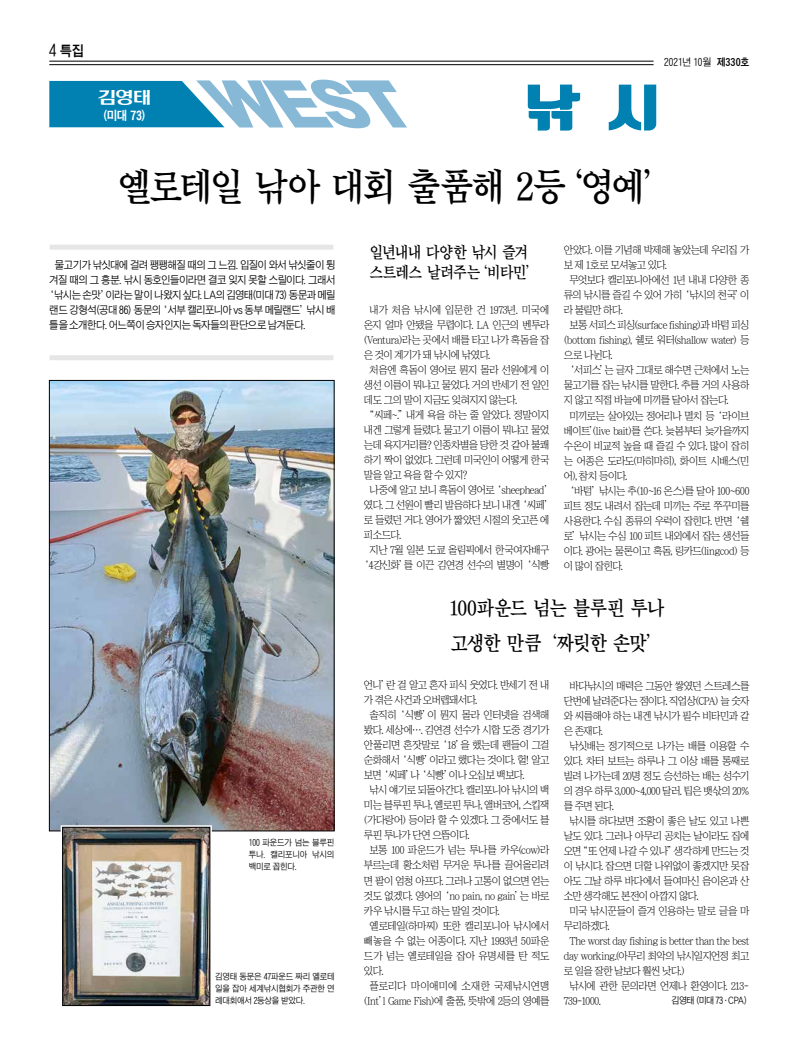
<style>
.page{position:relative;width:792px;height:1049px;background:#fff}
.page>*{position:absolute;margin:0;border:0;box-sizing:border-box;transform-origin:0 0}
.t1{font:italic 900 65.7px "Arial";color:#87b9d6}
.t2{font:38px "Csn Tm";letter-spacing:-.07em;color:#000}
.t3{font:20.7px "Csn Lo 2";color:#fff;scale:.89 1}
.t4{font:20px/35px "Csn Tm";letter-spacing:-.06em;color:#000}
.t5{font:16px/20px "Csn Tm";letter-spacing:-.06em;color:#000;scale:.96 1}
.t6{font:14px "Csn Tg";color:#000}
.t7{font:12px "Csn Kg";color:#fff}
.t8{font:10.5px "Csnm";letter-spacing:-.05em;color:#000}
.t9{font:10.5px "Csng";letter-spacing:-.045em;color:#000}
.t10{font:10.5px "Csnm";letter-spacing:-.03em;color:#000}
.t11{font:10.5px "Csnm";letter-spacing:-.025em;color:#000}
.t12{font:10.5px "Csnm";letter-spacing:-.015em;color:#000}
.t13{font:10.5px "Csnm";letter-spacing:-.01em;color:#000}
.t14{font:10px "Csng";letter-spacing:.005em;color:#000}
.t15{font:9px "Csng";letter-spacing:-.055em;color:#000}
.t16{font:8.5px/12px "Csng";letter-spacing:-.02em;color:#000;text-align:justify}
.s1{font-family:"Csng";font-size:16px}
.s2{font-family:"Tmon Monsori";font-style:normal;font-size:50px;color:#0081b2}
.s3{font-family:"Csn Tg"}
</style>
<div class="page">
<hr style="left:49px;top:61px;width:605px;height:1px;background:#000">
<hr style="left:49px;top:64px;width:605px;height:1px;background:#000">
<svg style="left:49px;top:81px;width:175px;height:46px;background:#1e90bb"></svg>
<img style="left:51px;top:382px;width:281px;height:447px">
<div style="left:49px;top:380px;width:285px;height:451px;border:1px solid #000"></div>
<img style="left:60px;top:824px;width:153px;height:183px">
<div style="left:50px;top:245px;width:283px;height:5px;background:#e6e6e7"></div>
<div style="left:50px;top:355px;width:283px;height:5px;background:#e6e6e7"></div>
<div style="left:63px;top:827px;width:147px;height:178px;border:1px solid #000"></div>
<h3 class="t6" style="left:49px;top:44px;width:36px"><span class="s1">4</span> 특집</h3>
<h3 class="t3" style="left:98px;top:88px;width:61px">김영태</h3>
<p class="t7" style="left:103px;top:110px;width:44px">(미대 73)</p>
<h1 class="t1" style="left:229px;top:56px;width:434px">WEST <span class="s2">낚 시</span></h1>
<p class="t14" style="left:664px;top:57px;width:87px">2021년 10월 <span class="s3">제330호</span></p>
<h2 class="t2" style="left:118px;top:167px;width:560px">옐로테일 낚아 대회 출품해 2등‘영예’</h2>
<p class="t9" style="left:55px;top:260px;width:282px">물고기가 낚싯대에 걸려 팽팽해질 때의 그 느낌. 입질이 와서 낚싯줄이 튕</p>
<p class="t9" style="left:49px;top:275px;width:288px">겨질 때의 그 흥분. 낚시 동호인들이라면 결코 잊지 못할 스릴이다. 그래서</p>
<p class="t9" style="left:44px;top:290px;width:293px">‘낚시는 손맛’이라는 말이 나왔지 싶다. LA의 김영태(미대 73) 동문과 메릴</p>
<p class="t9" style="left:49px;top:305px;width:288px">랜드 강형석(공대 86) 동문의 ‘서부 캘리포니아 vs 동부 메릴랜드’낚시 배</p>
<p class="t9" style="left:49px;top:320px;width:258px">틀을 소개한다. 어느쪽이 승자인지는 독자들의 판단으로 남겨둔다.</p>
<p class="t16" style="left:249px;top:836px;width:87px">100 파운드가 넘는 블루핀 투나. 캘리포니아 낚시의 백미로 꼽힌다.</p>
<p class="t16" style="left:215px;top:970px;width:121px">김영태 동문은 47파운드 짜리 옐로테 일을 잡아 세계낚시협회가 주관한 연 례대회애서 2등상을 받았다.</p>
<h3 class="t5" style="left:369px;top:242px;width:179px">일년내내 다양한 낚시 즐겨 스트레스 날려주는‘비타민’</h3>
<p class="t10" style="left:370px;top:305px;width:182px">내가 처음 낚시에 입문한 건 1973년. 미국에</p>
<p class="t8" style="left:364px;top:320px;width:187px">온지 얼마 안됐을 무렵이다. LA 인근의 벤투라</p>
<p class="t8" style="left:364px;top:335px;width:187px">(Ventura)라는 곳에서 배를 타고 나가 혹돔을 잡</p>
<p class="t8" style="left:364px;top:350px;width:128px">은 것이 계기가 돼 낚시에 낚였다.</p>
<p class="t8" style="left:370px;top:365px;width:182px">처음엔 혹돔이 영어로 뭔지 몰라 선원에게 이</p>
<p class="t8" style="left:364px;top:380px;width:187px">생선 이름이 뭐냐고 물었다. 거의 반세기 전 일인</p>
<p class="t8" style="left:364px;top:395px;width:155px">데도 그의 말이 지금도 잊혀지지 않는다.</p>
<p class="t8" style="left:364px;top:410px;width:187px">“씨페~.”내게 욕을 하는 줄 알았다. 정말이지</p>
<p class="t8" style="left:364px;top:425px;width:187px">내겐 그렇게 들렸다. 물고기 이름이 뭐냐고 물었</p>
<p class="t8" style="left:364px;top:440px;width:187px">는데 욕지거리를? 인종차별을 당한 것 같아 불쾌</p>
<p class="t8" style="left:364px;top:455px;width:187px">하기 짝이 없었다. 그런데 미국인이 어떻게 한국</p>
<p class="t8" style="left:364px;top:470px;width:105px">말을 알고 욕을 할 수 있지?</p>
<p class="t8" style="left:370px;top:485px;width:186px">나중에 알고 보니 혹돔이 영어로 ‘sheephead’</p>
<p class="t8" style="left:364px;top:500px;width:191px">였다. 그 선원이 빨리 발음하다 보니 내겐 ‘씨페’</p>
<p class="t8" style="left:364px;top:515px;width:187px">로 들렸던 거다. 영어가 짧았던 시절의 웃고픈 에</p>
<p class="t8" style="left:364px;top:530px;width:39px">피소드다.</p>
<p class="t8" style="left:370px;top:545px;width:182px">지난 7월 일본 도쿄 올림픽에서 한국여자배구</p>
<p class="t8" style="left:359px;top:560px;width:192px">‘4강신화’를 이끈 김연경 선수의 별명이 ‘식빵</p>
<p class="t8" style="left:564px;top:245px;width:187px">안았다. 이를 기념해 박제해 놓았는데 우리집 가</p>
<p class="t8" style="left:564px;top:260px;width:105px">보 제 1호로 모셔놓고 있다.</p>
<p class="t8" style="left:569px;top:275px;width:182px">무엇보다 캘리포니아에선 1년 내내 다양한 종</p>
<p class="t8" style="left:564px;top:290px;width:187px">류의 낚시를 즐길 수 있어 가히 ‘낚시의 천국’이</p>
<p class="t8" style="left:564px;top:305px;width:61px">라 불릴만 하다.</p>
<p class="t8" style="left:569px;top:320px;width:182px">보통 서피스 피싱(surface fishing)과 바텀 피싱</p>
<p class="t8" style="left:564px;top:335px;width:187px">(bottom fishing), 쉘로 워터(shallow water) 등</p>
<p class="t8" style="left:564px;top:350px;width:50px">으로 나뉜다.</p>
<p class="t8" style="left:564px;top:365px;width:187px">‘서피스’는 글자 그대로 해수면 근처에서 노는</p>
<p class="t8" style="left:564px;top:380px;width:187px">물고기를 잡는 낚시를 말한다. 추를 거의 사용하</p>
<p class="t8" style="left:564px;top:395px;width:166px">지 않고 직접 바늘에 미끼를 달아서 잡는다.</p>
<p class="t8" style="left:569px;top:410px;width:182px">미끼로는 살아있는 정어리나 멸치 등 ‘라이브</p>
<p class="t8" style="left:564px;top:425px;width:187px">베이트’(live bait)를 쓴다. 늦봄부터 늦가을까지</p>
<p class="t10" style="left:564px;top:440px;width:187px">수온이 비교적 높을 때 즐길 수 있다. 많이 잡히</p>
<p class="t8" style="left:564px;top:455px;width:187px">는 어종은 도라도(마히마히), 화이트 시배스(민</p>
<p class="t8" style="left:564px;top:470px;width:65px">어), 참치 등이다.</p>
<p class="t8" style="left:564px;top:485px;width:187px">‘바텀’낚시는 추(10~16 온스)를 달아 100~600</p>
<p class="t8" style="left:564px;top:500px;width:187px">피트 정도 내려서 잡는데 미끼는 주로 쭈꾸미를</p>
<p class="t8" style="left:564px;top:515px;width:187px">사용한다. 수십 종류의 우럭이 잡힌다. 반면 ‘쉘</p>
<p class="t8" style="left:564px;top:530px;width:187px">로’낚시는 수심 100 피트 내외에서 잡는 생선들</p>
<p class="t8" style="left:564px;top:545px;width:187px">이다. 광어는 물론이고 혹돔, 링카드(lingcod) 등</p>
<p class="t8" style="left:564px;top:560px;width:61px">이 많이 잡힌다.</p>
<h3 class="t4" style="left:450px;top:590px;width:216px">100파운드 넘는 블루핀 투나 고생한 만큼‘짜릿한 손맛’</h3>
<p class="t8" style="left:364px;top:680px;width:187px">언니’란 걸 알고 혼자 피식 웃었다. 반세기 전 내</p>
<p class="t8" style="left:364px;top:695px;width:115px">가 겪은 사건과 오버랩돼서다.</p>
<p class="t8" style="left:370px;top:710px;width:182px">솔직히 ‘식빵’이 뭔지 몰라 인터넷을 검색해</p>
<p class="t8" style="left:364px;top:725px;width:187px">봤다. 세상에…. 김연경 선수가 시합 도중 경기가</p>
<p class="t8" style="left:364px;top:740px;width:187px">안풀리면 혼잣말로 ‘18’을 했는데 팬들이 그걸</p>
<p class="t8" style="left:364px;top:755px;width:187px">순화해서 ‘식빵’이라고 했다는 것이다. 헐! 알고</p>
<p class="t8" style="left:364px;top:770px;width:162px">보면 ‘씨페’나 ‘식빵’이나 오십보 백보다.</p>
<p class="t8" style="left:370px;top:785px;width:181px">낚시 얘기로 되돌아간다. 캘리포니아 낚시의 백</p>
<p class="t8" style="left:364px;top:800px;width:187px">미는 블루핀 투나, 옐로핀 투나, 앨버코어, 스킵잭</p>
<p class="t8" style="left:364px;top:815px;width:187px">(가다랑어) 등이라 할 수 있겠다. 그 중에서도 블</p>
<p class="t8" style="left:364px;top:830px;width:107px">루핀 투나가 단연 으뜸이다.</p>
<p class="t8" style="left:370px;top:845px;width:182px">보통 100 파운드가 넘는 투나를 카우(cow)라</p>
<p class="t8" style="left:364px;top:860px;width:187px">부르는데 황소처럼 무거운 투나를 끌어올리려</p>
<p class="t8" style="left:364px;top:875px;width:187px">면 팔이 엄청 아프다. 그러나 고통이 없으면 얻는</p>
<p class="t8" style="left:364px;top:890px;width:187px">것도 없겠다. 영어의 ‘no pain, no gain’는 바로</p>
<p class="t8" style="left:364px;top:905px;width:137px">카우 낚시를 두고 하는 말일 것이다.</p>
<p class="t8" style="left:370px;top:920px;width:182px">옐로테일(하마찌) 또한 캘리포니아 낚시에서</p>
<p class="t12" style="left:364px;top:935px;width:187px">빼놓을 수 없는 어종이다. 지난 1993년 50파운</p>
<p class="t8" style="left:364px;top:950px;width:187px">드가 넘는 옐로테일을 잡아 유명세를 탄 적도</p>
<p class="t8" style="left:364px;top:965px;width:21px">있다.</p>
<p class="t13" style="left:370px;top:980px;width:182px">플로리다 마이애미에 소재한 국제낚시연맹</p>
<p class="t8" style="left:364px;top:995px;width:187px">(Int’l Game Fish)에 출품, 뜻밖에 2등의 영예를</p>
<p class="t8" style="left:569px;top:680px;width:182px">바다낚시의 매력은 그동안 쌓였던 스트레스를</p>
<p class="t8" style="left:564px;top:695px;width:187px">단번에 날려준다는 점이다. 직업상(CPA) 늘 숫자</p>
<p class="t8" style="left:564px;top:710px;width:187px">와 씨름해야 하는 내겐 낚시가 필수 비타민과 같</p>
<p class="t8" style="left:564px;top:725px;width:41px">은 존재다.</p>
<p class="t8" style="left:569px;top:740px;width:182px">낚싯배는 정기적으로 나가는 배를 이용할 수</p>
<p class="t8" style="left:564px;top:755px;width:187px">있다. 차터 보트는 하루나 그 이상 배를 통째로</p>
<p class="t8" style="left:564px;top:770px;width:187px">빌려 나가는데 20명 정도 승선하는 배는 성수기</p>
<p class="t11" style="left:564px;top:785px;width:187px">의 경우 하루 3,000~4,000 달러. 팁은 뱃삯의 20%</p>
<p class="t8" style="left:564px;top:800px;width:52px">를 주면 된다.</p>
<p class="t8" style="left:569px;top:815px;width:182px">낚시를 하다보면 조황이 좋은 날도 있고 나쁜</p>
<p class="t8" style="left:564px;top:830px;width:187px">날도 있다. 그러나 아무리 공치는 날이라도 집에</p>
<p class="t8" style="left:564px;top:845px;width:187px">오면 “또 언제 나갈 수 있나”생각하게 만드는 것</p>
<p class="t8" style="left:564px;top:860px;width:187px">이 낚시다. 잡으면 더할 나위없이 좋겠지만 못잡</p>
<p class="t8" style="left:564px;top:875px;width:187px">아도 그날 하루 바다에서 들여마신 음이온과 산</p>
<p class="t8" style="left:564px;top:890px;width:136px">소만 생각해도 본전이 아깝지 않다.</p>
<p class="t8" style="left:569px;top:905px;width:181px">미국 낚시꾼들이 즐겨 인용하는 말로 글을 마</p>
<p class="t8" style="left:564px;top:920px;width:47px">무리하겠다.</p>
<p class="t10" style="left:569px;top:935px;width:182px">The worst day fishing is better than the best</p>
<p class="t8" style="left:564px;top:950px;width:187px">day working.(아무리 최악의 낚시일지언정 최고</p>
<p class="t8" style="left:564px;top:965px;width:123px">로 일을 잘한 날보다 훨씬 낫다.)</p>
<p class="t8" style="left:569px;top:980px;width:182px">낚시에 관한 문의라면 언제나 환영이다. 213-</p>
<p class="t8" style="left:564px;top:995px;width:39px">739-1000.</p>
<p class="t15" style="left:672px;top:996px;width:77px">김영태 (미대 73·CPA)</p>
</div>
